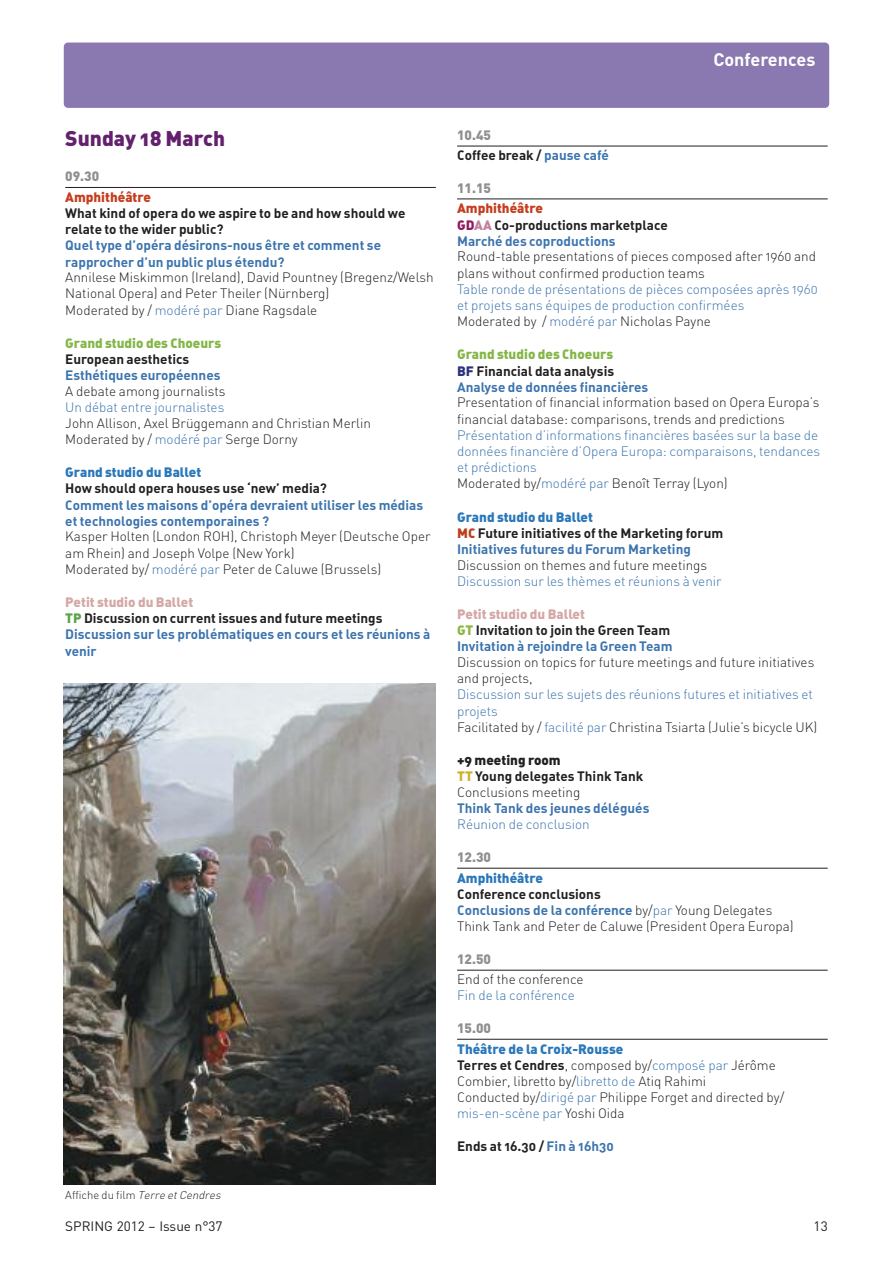
<style>
.page{position:relative;width:893px;height:1263px;background:#fff}
.page>*{position:absolute;margin:0;border:0;box-sizing:border-box;transform-origin:0 0}
.t1{font:21px "DIN Black Alternate";color:#63206d}
.t2{font:700 18px "DIN";color:#fff}
.t3{font:13.5px/16.2px "DIN Light Alternate";color:#211f1f}
.t4{font:13.5px/16.2px "DIN Light Alternate";color:#3c74ae}
.t5{font:13.5px/16.2px "DIN Bold Alternate";color:#3c74ae}
.t6{font:13.5px/16.2px "DIN Bold Alternate";color:#211f1f}
.t7{font:13.5px "DIN Black Alternate";color:#2a77ba}
.t8{font:13.5px "DIN Black Alternate";color:#84b648}
.t9{font:13.5px "DIN Black Alternate";color:#d4a8a7}
.t10{font:900 13.5px "DIN";color:#908f8f}
.t11{font:13.5px "DIN Black Alternate";color:#c53d1e}
.t12{font:13.5px "DIN";color:#211f1f}
.t13{font:13.5px "DIN Black Alternate";color:#211f1f}
.t14{font:italic 300 11.25px "DIN";color:#211f1f}
.s1{color:#3c74ae}
.s2{font-family:"DIN Black Alternate";color:#5aa348}
.s3{color:#211f1f}
.s4{font-style:normal}
.s5{font-family:"DIN Black Alternate";color:#901b5e}
.s6{font-family:"DIN Black Alternate";color:#c2809d}
.s7{font-family:"DIN Black Alternate";color:#2c347b}
.s8{font-family:"DIN Black Alternate";color:#bb3f21}
.s9{font-family:"DIN Black Alternate";color:#8fb544}
.s10{font-family:"DIN Black Alternate";color:#cfb02e}
.s11{font-family:"DIN Light Alternate";color:#211f1f}
.s12{font-family:"DIN Light Alternate"}
.s13{font-family:"DIN Bold Alternate"}
</style>
<div class="page">
<hr style="left:65px;top:187px;width:371px;height:1px;background:#211f1f">
<hr style="left:457px;top:146px;width:371px;height:1px;background:#211f1f">
<hr style="left:457px;top:199px;width:371px;height:1px;background:#211f1f">
<hr style="left:457px;top:868px;width:371px;height:1px;background:#211f1f">
<hr style="left:457px;top:970px;width:371px;height:1px;background:#211f1f">
<hr style="left:457px;top:1039px;width:371px;height:1px;background:#211f1f">
<div style="left:64px;top:43px;width:765px;height:65px;background:#8a78b0;border-radius:4px"></div>
<img style="left:64px;top:683px;width:372px;height:502px">
<h2 class="t2" style="left:713px;top:50px;width:103px">Conferences</h2>
<h1 class="t1" style="left:65px;top:127px;width:161px">Sunday 18 March</h1>
<p class="t10" style="left:65px;top:169px;width:35px">09.30</p>
<p class="t11" style="left:65px;top:189px;width:87px">Amphithéâtre</p>
<p class="t6" style="left:65px;top:205px;width:342px">What kind of opera do we aspire to be and how should we relate to the wider public?</p>
<p class="t5" style="left:65px;top:238px;width:317px">Quel type d’opéra désirons-nous être et comment se rapprocher d’un public plus étendu?</p>
<p class="t3" style="left:65px;top:269px;width:370px">Annilese Miskimmon (Ireland), David Pountney (Bregenz/Welsh<br>National Opera) and Peter Theiler (Nürnberg)<br>Moderated by / <span class="s1">modéré par</span> Diane Ragsdale</p>
<p class="t8" style="left:65px;top:335px;width:158px">Grand studio des Choeurs</p>
<p class="t6" style="left:65px;top:351px;width:126px">European aesthetics</p>
<p class="t5" style="left:65px;top:367px;width:157px">Esthétiques européennes</p>
<p class="t3" style="left:65px;top:383px;width:162px">A debate among journalists</p>
<p class="t4" style="left:65px;top:399px;width:161px">Un débat entre journalistes</p>
<p class="t3" style="left:65px;top:415px;width:307px">John Allison, Axel Brüggemann and Christian Merlin<br>Moderated by / <span class="s1">modéré par</span> Serge Dorny</p>
<p class="t7" style="left:65px;top:465px;width:137px">Grand studio du Ballet</p>
<p class="t6" style="left:65px;top:481px;width:263px">How should opera houses use ‘new’ media?</p>
<p class="t5" style="left:65px;top:497px;width:359px">Comment les maisons d’opéra devraient utiliser les médias et technologies contemporaines ?</p>
<p class="t3" style="left:65px;top:529px;width:367px">Kasper Holten (London ROH), Christoph Meyer (Deutsche Oper am Rhein) and Joseph Volpe (New York)<br>Moderated by/ <span class="s1">modéré par</span> Peter de Caluwe (Brussels)</p>
<p class="t9" style="left:65px;top:594px;width:129px">Petit studio du Ballet</p>
<p class="t5" style="left:65px;top:610px;width:366px"><span class="s2">TP</span> <span class="s3">Discussion on current issues and future meetings<br></span>Discussion sur les problématiques en cours et les réunions à venir</p>
<p class="t14" style="left:65px;top:1189px;width:159px"><span class="s4">Affiche du film</span> TerreetCendres</p>
<p class="t10" style="left:457px;top:127px;width:35px">10.45</p>
<p class="t6" style="left:457px;top:148px;width:153px">Coffee break / <span class="s1">pause café</span></p>
<p class="t10" style="left:457px;top:180px;width:35px">11.15</p>
<p class="t11" style="left:457px;top:201px;width:87px">Amphithéâtre</p>
<p class="t6" style="left:457px;top:217px;width:212px"><span class="s5">GD</span><span class="s6">AA</span> Co-productions marketplace<br><span class="s1">Marché des coproductions</span></p>
<p class="t3" style="left:457px;top:249px;width:360px">Round-table presentations of pieces composed after 1960 and plans without confirmed production teams</p>
<p class="t4" style="left:457px;top:281px;width:362px">Table ronde de présentations de pièces composées après 1960 et projets sans équipes de production confirmées<br><span class="s3">Moderated by /</span> modéré par <span class="s3">Nicholas Payne</span></p>
<p class="t8" style="left:457px;top:347px;width:158px">Grand studio des Choeurs</p>
<p class="t5" style="left:457px;top:363px;width:193px"><span class="s7">BF</span> <span class="s3">Financial data analysis<br></span>Analyse de données financières</p>
<p class="t3" style="left:457px;top:395px;width:364px">Presentation of financial information based on Opera Europa’s financial database: comparisons, trends and predictions</p>
<p class="t4" style="left:457px;top:427px;width:365px">Présentation d’informations financières basées sur la base de données financière d’Opera Europa: comparaisons, tendances et prédictions<br><span class="s3">Moderated by/</span>modéré par <span class="s3">Benoît Terray (Lyon)</span></p>
<p class="t7" style="left:457px;top:509px;width:137px">Grand studio du Ballet</p>
<p class="t6" style="left:457px;top:525px;width:268px"><span class="s8">MC</span> Future initiatives of the Marketing forum<br><span class="s1">Initiatives futures du Forum Marketing</span></p>
<p class="t3" style="left:457px;top:557px;width:252px">Discussion on themes and future meetings</p>
<p class="t4" style="left:457px;top:573px;width:266px">Discussion sur les thèmes et réunions à venir</p>
<p class="t9" style="left:457px;top:606px;width:129px">Petit studio du Ballet</p>
<p class="t5" style="left:457px;top:622px;width:217px"><span class="s9">GT</span> <span class="s3">Invitation to join the Green Team<br></span>Invitation à rejoindre la Green Team</p>
<p class="t3" style="left:457px;top:654px;width:359px">Discussion on topics for future meetings and future initiatives and projects,</p>
<p class="t4" style="left:457px;top:687px;width:362px">Discussion sur les sujets des réunions futures et initiatives et projets<br><span class="s3">Facilitated by /</span> facilité par <span class="s3">Christina Tsiarta (Julie’s bicycle UK)</span></p>
<p class="t13" style="left:457px;top:752px;width:105px">+9 meeting room</p>
<p class="t6" style="left:457px;top:768px;width:188px"><span class="s10">TT</span> Young delegates Think Tank</p>
<p class="t3" style="left:457px;top:784px;width:125px">Conclusions meeting</p>
<p class="t5" style="left:457px;top:801px;width:194px">Think Tank des jeunes délégués</p>
<p class="t4" style="left:457px;top:816px;width:134px">Réunion de conclusion</p>
<p class="t10" style="left:457px;top:850px;width:35px">12.30</p>
<p class="t7" style="left:457px;top:870px;width:87px">Amphithéâtre</p>
<p class="t5" style="left:457px;top:886px;width:317px"><span class="s3">Conference conclusions<br></span>Conclusions de la conférence <span class="s11">by/</span><span class="s12">par</span> <span class="s11">Young Delegates</span></p>
<p class="t3" style="left:457px;top:918px;width:338px">Think Tank and Peter de Caluwe (President Opera Europa)</p>
<p class="t10" style="left:457px;top:952px;width:35px">12.50</p>
<p class="t3" style="left:457px;top:971px;width:128px">End of the conference</p>
<p class="t4" style="left:457px;top:987px;width:119px">Fin de la conférence</p>
<p class="t10" style="left:457px;top:1021px;width:35px">15.00</p>
<p class="t7" style="left:457px;top:1041px;width:168px">Théâtre de la Croix-Rousse</p>
<p class="t3" style="left:457px;top:1057px;width:329px"><span class="s13">Terres et Cendres</span>, composed by/<span class="s1">composé par</span> Jérôme Combier, libretto by/<span class="s1">libretto de</span> Atiq Rahimi<br>Conducted by/<span class="s1">dirigé par</span> Philippe Forget and directed by/ <span class="s1">mis-en-scène par</span> Yoshi Oida</p>
<p class="t6" style="left:457px;top:1138px;width:158px">Ends at 16.30 / <span class="s1">Fin à 16h30</span></p>
<p class="t12" style="left:65px;top:1218px;width:159px">SPRING 2012 – Issue n°37</p>
<p class="t12" style="left:814px;top:1218px;width:16px">13</p>
</div>
